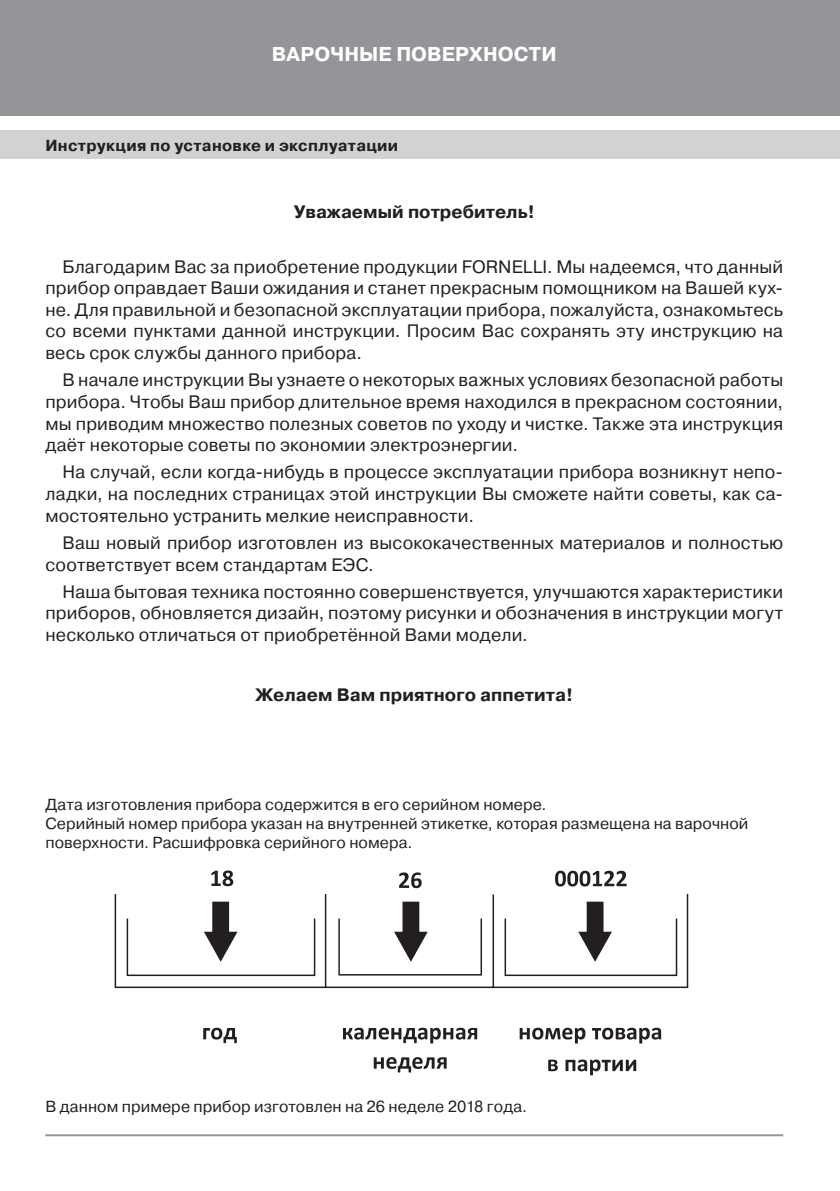
<style>
.page{position:relative;width:840px;height:1191px;background:#fff}
.page>*{position:absolute;margin:0;border:0;box-sizing:border-box;transform-origin:0 0}
.t1{font:700 20px "Pragmatica C";letter-spacing:.005em;color:#fff}
.Based_text{font:18px/21.6px "Pragmatica C";letter-spacing:.01em;color:#231f20;text-align:justify}
.Podzagolovok{font:700 18px "Pragmatica C";color:#231f20}
.Zagolovok{font:700 18px "Pragmatica C";color:#231f20}
.t2{font:16px/19.2px "Pragmatica C";letter-spacing:.005em;color:#231f20}
.t3{font:700 16px "Pragmatica C";letter-spacing:.02em;color:#231f20}
</style>
<div class="page">
<div style="left:0;top:0;width:839px;height:116px;background:#939598"></div>
<div style="left:0;top:130px;width:839px;height:29px;background:#d1d2d4"></div>
<hr style="left:45px;top:1134px;width:737px;height:2px;background:#939598">
<svg style="left:399px;top:872px;width:22px;height:16px"></svg>
<svg style="left:555px;top:870px;width:71px;height:16px"></svg>
<svg style="left:343px;top:1027px;width:134px;height:16px"></svg>
<svg style="left:373px;top:1057px;width:73px;height:15px"></svg>
<svg style="left:519px;top:1027px;width:66px;height:16px"></svg>
<svg style="left:592px;top:1027px;width:68px;height:16px"></svg>
<svg style="left:548px;top:1059px;width:9px;height:12px"></svg>
<svg style="left:565px;top:1059px;width:71px;height:16px"></svg>
<svg style="left:203px;top:1027px;width:34px;height:16px"></svg>
<svg style="left:115px;top:894px;width:573px;height:94px"></svg>
<svg style="left:211px;top:870px;width:22px;height:16px"></svg>
<p class="t1" style="left:272px;top:43px;width:286px">ВАРОЧНЫЕ ПОВЕРХНОСТИ</p>
<p class="t3" style="left:45px;top:136px;width:354px">Инструкция по установке и эксплуатации</p>
<p class="Zagolovok" style="left:294px;top:202px;width:242px">Уважаемый потребитель!</p>
<p class="Based_text" style="left:45px;top:256px;width:739px;text-indent:17px">Благодарим Вас за приобретение продукции FORNELLI. Мы надеемся, что данный прибор оправдает Ваши ожидания и станет прекрасным помощником на Вашей кух&shy;не. Для правильной и безопасной эксплуатации прибора, пожалуйста, ознакомьтесь со всеми пунктами данной инструкции. Просим Вас сохранять эту инструкцию на весь срок службы данного прибора.</p>
<p class="Based_text" style="left:45px;top:369px;width:739px;text-indent:17px">В начале инструкции Вы узнаете о некоторых важных условиях безопасной работы прибора. Чтобы Ваш прибор длительное время находился в прекрасном состоянии, мы приводим множество полезных советов по уходу и чистке. Также эта инструкция даёт некоторые советы по экономии электроэнергии.</p>
<p class="Based_text" style="left:45px;top:461px;width:739px;text-indent:17px">На случай, если когда-нибудь в процессе эксплуатации прибора возникнут непо&shy;ладки, на последних страницах этой инструкции Вы сможете найти советы, как са&shy;мостоятельно устранить мелкие неисправности.</p>
<p class="Based_text" style="left:45px;top:532px;width:739px;text-indent:17px">Ваш новый прибор изготовлен из высококачественных материалов и полностью соответствует всем стандартам ЕЭС.</p>
<p class="Based_text" style="left:45px;top:581px;width:739px;text-indent:17px">Наша бытовая техника постоянно совершенствуется, улучшаются характеристики приборов, обновляется дизайн, поэтому рисунки и обозначения в инструкции могут несколько отличаться от приобретённой Вами модели.</p>
<p class="Podzagolovok" style="left:255px;top:685px;width:319px">Желаем Вам приятного аппетита!</p>
<p class="t2" style="left:45px;top:795px;width:502px">Дата изготовления прибора содержится в его серийном номере.</p>
<p class="t2" style="left:45px;top:814px;width:704px">Серийный номер прибора указан на внутренней этикетке, которая размещена на варочной поверхности. Расшифровка серийного номера.</p>
<p class="t2" style="left:45px;top:1096px;width:483px">В данном примере прибор изготовлен на 26 неделе 2018 года.</p>
</div>
